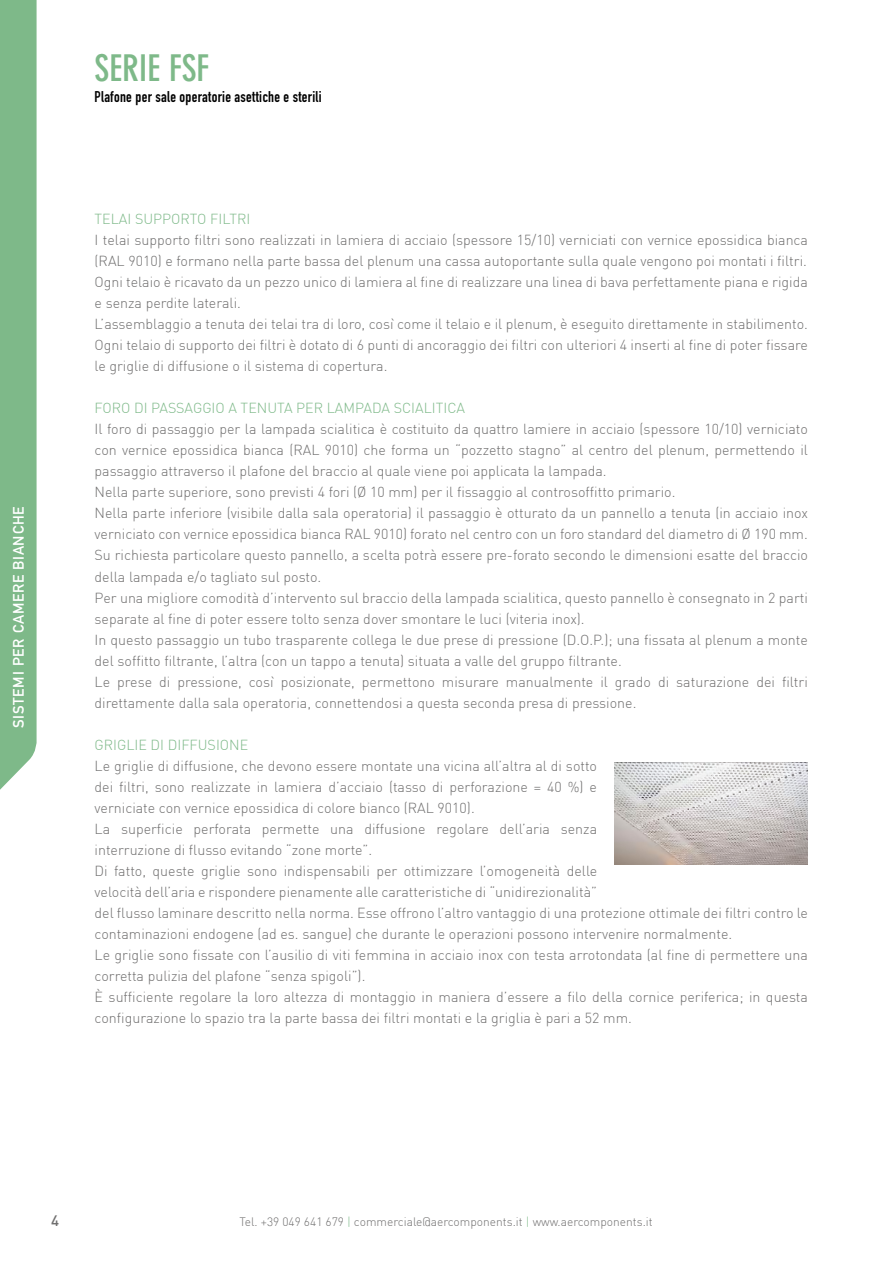
<style>
.page{position:relative;width:893px;height:1263px;background:#fff}
.page>*{position:absolute;margin:0;border:0;box-sizing:border-box;transform-origin:0 0}
.t1{font:700 condensed 36.3px "DIN Neuzeit Grotesk";color:#7eb989}
.t2{font:15.3px "DIN Engschrift Alternate";letter-spacing:.02em;color:#000}
.t3{font:15px "DIN Mittelschrift";letter-spacing:.05em;color:#fff}
.t4{font:500 15px "DIN Pro";color:#706f6f}
.t5{font:300 14.25px/21px "DIN";color:#706f6f}
.t6{font:300 14.25px "DIN";color:#7eb989}
.t7{font:300 12px "DIN";color:#706f6f}
.s1{color:#7eb989}
</style>
<div class="page">
<div style="left:0;top:0;width:37px;height:790px;background:#7eb989"></div>
<img style="left:614px;top:763px;width:194px;height:102px">
<p class="t3" style="left:10px;top:728px;width:223px;rotate:-90deg">SISTEMI PER CAMERE BIANCHE</p>
<h1 class="t1" style="left:95px;top:47px;width:116px">SERIE FSF</h1>
<p class="t2" style="left:95px;top:88px;width:229px">Plafone per sale operatorie asettiche e sterili</p>
<p class="t6" style="left:95px;top:210px;width:157px">TELAI SUPPORTO FILTRI</p>
<p class="t5" style="left:95px;top:230px;width:715px">I telai supporto filtri sono realizzati in lamiera di acciaio (spessore 15/10) verniciati con vernice epossidica bianca (RAL 9010) e formano nella parte bassa del plenum una cassa autoportante sulla quale vengono poi montati i filtri.<br>Ogni telaio è ricavato da un pezzo unico di lamiera al fine di realizzare una linea di bava perfettamente piana e rigida e senza perdite laterali.<br>L’assemblaggio a tenuta dei telai tra di loro, così come il telaio e il plenum, è eseguito direttamente in stabilimento.<br>Ogni telaio di supporto dei filtri è dotato di 6 punti di ancoraggio dei filtri con ulteriori 4 inserti al fine di poter fissare le griglie di diffusione o il sistema di copertura.</p>
<p class="t6" style="left:95px;top:399px;width:372px">FORO DI PASSAGGIO A TENUTA PER LAMPADA SCIALITICA</p>
<p class="t5" style="left:95px;top:419px;width:715px">Il foro di passaggio per la lampada scialitica è costituito da quattro lamiere in acciaio (spessore 10/10) verniciato con vernice epossidica bianca (RAL 9010) che forma un “pozzetto stagno” al centro del plenum, permettendo il passaggio attraverso il plafone del braccio al quale viene poi applicata la lampada.<br>Nella parte superiore, sono previsti 4 fori (Ø 10 mm) per il fissaggio al controsoffitto primario.<br>Nella parte inferiore (visibile dalla sala operatoria) il passaggio è otturato da un pannello a tenuta (in acciaio inox verniciato con vernice epossidica bianca RAL 9010) forato nel centro con un foro standard del diametro di Ø 190 mm.<br>Su richiesta particolare questo pannello, a scelta potrà essere pre-forato secondo le dimensioni esatte del braccio della lampada e/o tagliato sul posto.<br>Per una migliore comodità d’intervento sul braccio della lampada scialitica, questo pannello è consegnato in 2 parti separate al fine di poter essere tolto senza dover smontare le luci (viteria inox).<br>In questo passaggio un tubo trasparente collega le due prese di pressione (D.O.P.); una fissata al plenum a monte del soffitto filtrante, l’altra (con un tappo a tenuta) situata a valle del gruppo filtrante.<br>Le prese di pressione, così posizionate, permettono misurare manualmente il grado di saturazione dei filtri direttamente dalla sala operatoria, connettendosi a questa seconda presa di pressione.</p>
<p class="t6" style="left:95px;top:736px;width:155px">GRIGLIE DI DIFFUSIONE</p>
<p class="t5" style="left:95px;top:755px;width:715px">Le griglie di diffusione, che devono essere montate una vicina all’altra al di sotto<br>dei filtri, sono realizzate in lamiera d’acciaio (tasso di perforazione = 40 %) e<br>verniciate con vernice epossidica di colore bianco (RAL 9010).<br>La superficie perforata permette una diffusione regolare dell’aria senza<br>interruzione di flusso evitando “zone morte”.<br>Di fatto, queste griglie sono indispensabili per ottimizzare l’omogeneità delle<br>velocità dell’aria e rispondere pienamente alle caratteristiche di “unidirezionalità”<br>del flusso laminare descritto nella norma. Esse offrono l’altro vantaggio di una protezione ottimale dei filtri contro le contaminazioni endogene (ad es. sangue) che durante le operazioni possono intervenire normalmente.<br>Le griglie sono fissate con l’ausilio di viti femmina in acciaio inox con testa arrotondata (al fine di permettere una corretta pulizia del plafone “senza spigoli”).<br>È sufficiente regolare la loro altezza di montaggio in maniera d’essere a filo della cornice periferica; in questa configurazione lo spazio tra la parte bassa dei filtri montati e la griglia è pari a 52 mm.</p>
<p class="t4" style="left:51px;top:1210px;width:9px">4</p>
<p class="t7" style="left:239px;top:1214px;width:415px">Tel. +39 049 641 679 <span class="s1">|</span> commerciale@aercomponents.it <span class="s1">|</span> www.aercomponents.it</p>
</div>
